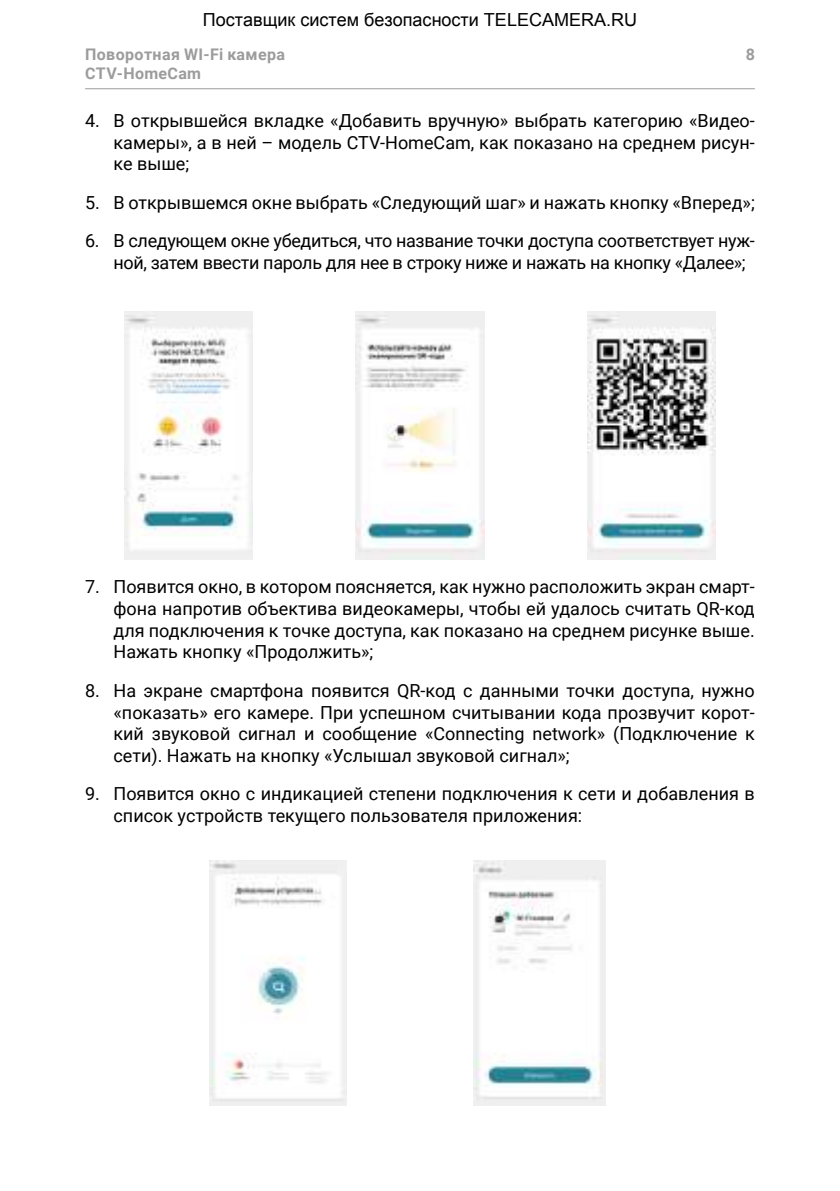
<style>
.page{position:relative;width:840px;height:1191px;background:#fff}
.page>*{position:absolute;margin:0;border:0;box-sizing:border-box;transform-origin:0 0}
.t1{font:18px/21.6px "Roboto";color:#000;text-align:justify}
.t2{font:18px/21.6px "Roboto";letter-spacing:-.02em;color:#000}
.t3{font:700 16px/19.2px "Roboto";letter-spacing:.025em;color:#9d9c9c}
</style>
<div class="page">
<hr style="left:85px;top:88px;width:669px;height:1px;background:#9d9c9c">
<img style="left:124px;top:311px;width:129px;height:249px">
<img style="left:355px;top:311px;width:129px;height:249px">
<img style="left:587px;top:311px;width:128px;height:249px">
<img style="left:209px;top:860px;width:137px;height:246px">
<img style="left:473px;top:860px;width:132px;height:246px">
<p class="t3" style="left:85px;top:44px;width:201px">Поворотная WI-Fi камера<br>CTV-HomeCam</p>
<p class="t3" style="left:745px;top:44px;width:11px">8</p>
<p class="t1" style="left:113px;top:109px;width:642px;text-indent:-28px">4. В открывшейся вкладке «Добавить вручную» выбрать категорию «Видео&shy;камеры», а в ней – модель CTV-HomeCam, как показано на среднем рисун&shy;ке выше;</p>
<p class="t1" style="left:85px;top:191px;width:670px">5. В открывшемся окне выбрать «Следующий шаг» и нажать кнопку «Вперед»;</p>
<p class="t2" style="left:113px;top:229px;width:642px;text-indent:-28px">6. В следующем окне убедиться, что название точки доступа соответствует нуж&shy;ной, затем ввести пароль для нее в строку ниже и нажать на кнопку «Далее»;</p>
<p class="t1" style="left:113px;top:575px;width:642px;text-indent:-28px">7. Появится окно, в котором поясняется, как нужно расположить экран смарт&shy;фона напротив объектива видеокамеры, чтобы ей удалось считать QR-код для подключения к точке доступа, как показано на среднем рисунке выше.<br>Нажать кнопку «Продолжить»;</p>
<p class="t1" style="left:113px;top:679px;width:642px;text-indent:-28px">8. На экране смартфона появится QR-код с данными точки доступа, нужно «показать» его камере. При успешном считывании кода прозвучит корот&shy;кий звуковой сигнал и сообщение «Connecting network» (Подключение к сети). Нажать на кнопку «Услышал звуковой сигнал»;</p>
<p class="t1" style="left:113px;top:782px;width:642px;text-indent:-28px">9. Появится окно с индикацией степени подключения к сети и добавления в список устройств текущего пользователя приложения:</p>
</div>
